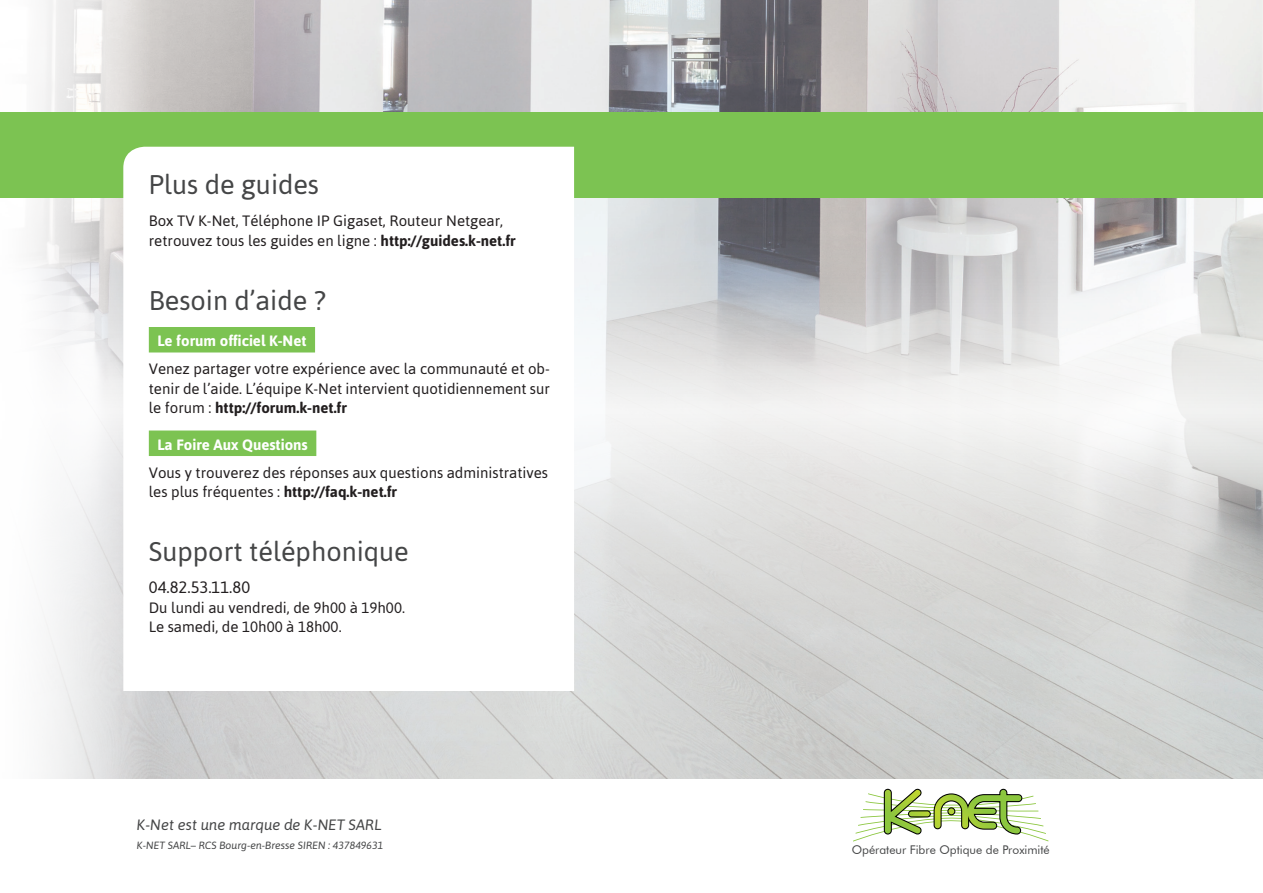
<style>
.page{position:relative;width:1263px;height:893px;background:#fff}
.page>*{position:absolute;margin:0;border:0;box-sizing:border-box;transform-origin:0 0}
.Titre{font:27px "Asap";color:#454647}
.t1{font:16.5px "Asap";color:#231f20}
.t2{font:15px/19.5px "Asap";color:#231f20}
.Sous_titre{font:700 15px "Asap";color:#fff}
.t3{font:700 15px "Asap";color:#231f20}
.Légende{font:italic 15px "Asap";color:#454647}
.Légende_titre{font:12px "Futura BT";color:#454647}
.Légende-2{font:italic 10.5px "Asap";color:#454647}
.s1{font-weight:700}
.s2{font-weight:400}
</style>
<div class="page">
<img style="left:0;top:0;width:1263px;height:778px">
<div style="left:0;top:113px;width:1263px;height:85px;background:#7cc352"></div>
<svg style="left:123px;top:147px;width:451px;height:544px"></svg>
<div style="left:149px;top:327px;width:166px;height:25px;background:#7cc352"></div>
<div style="left:149px;top:430px;width:167px;height:26px;background:#7cc352"></div>
<svg style="left:853px;top:789px;width:195px;height:52px"></svg>
<p class="Titre" style="left:149px;top:169px;width:172px">Plus de guides</p>
<p class="t2" style="left:149px;top:211px;width:368px">Box TV K-Net, Téléphone IP Gigaset, Routeur Netgear, retrouvez tous les guides en ligne : <span class="s1">http://guides.k-net.fr</span></p>
<p class="Titre" style="left:149px;top:284px;width:178px">Besoin d’aide ?</p>
<p class="Sous_titre" style="left:157px;top:332px;width:151px">Le forum officiel K-Net</p>
<p class="t2" style="left:149px;top:359px;width:403px;text-align:justify">Venez partager votre expérience avec la communauté et ob&shy;tenir de l’aide. L’équipe K-Net intervient quotidiennement sur le forum : <span class="s1">http://forum.k-net.fr</span></p>
<p class="Sous_titre" style="left:157px;top:436px;width:152px">La Foire Aux Questions</p>
<p class="t2" style="left:149px;top:462px;width:401px">Vous y trouverez des réponses aux questions administratives</p>
<p class="t3" style="left:149px;top:483px;width:250px"><span class="s2">les plus fréquentes :</span> http://faq.k-net.fr</p>
<p class="Titre" style="left:149px;top:536px;width:261px">Support téléphonique</p>
<p class="t1" style="left:149px;top:578px;width:103px">04.82.53.11.80</p>
<p class="t2" style="left:149px;top:598px;width:258px">Du lundi au vendredi, de 9h00 à 19h00.<br>Le samedi, de 10h00 à 18h00.</p>
<p class="Légende" style="left:137px;top:816px;width:246px">K-Net est une marque de K-NET SARL</p>
<p class="Légende-2" style="left:137px;top:839px;width:248px">K-NET SARL– RCS Bourg-en-Bresse SIREN : 437849631</p>
<p class="Légende_titre" style="left:852px;top:843px;width:200px">Opérateur Fibre Optique de Proximité</p>
</div>
